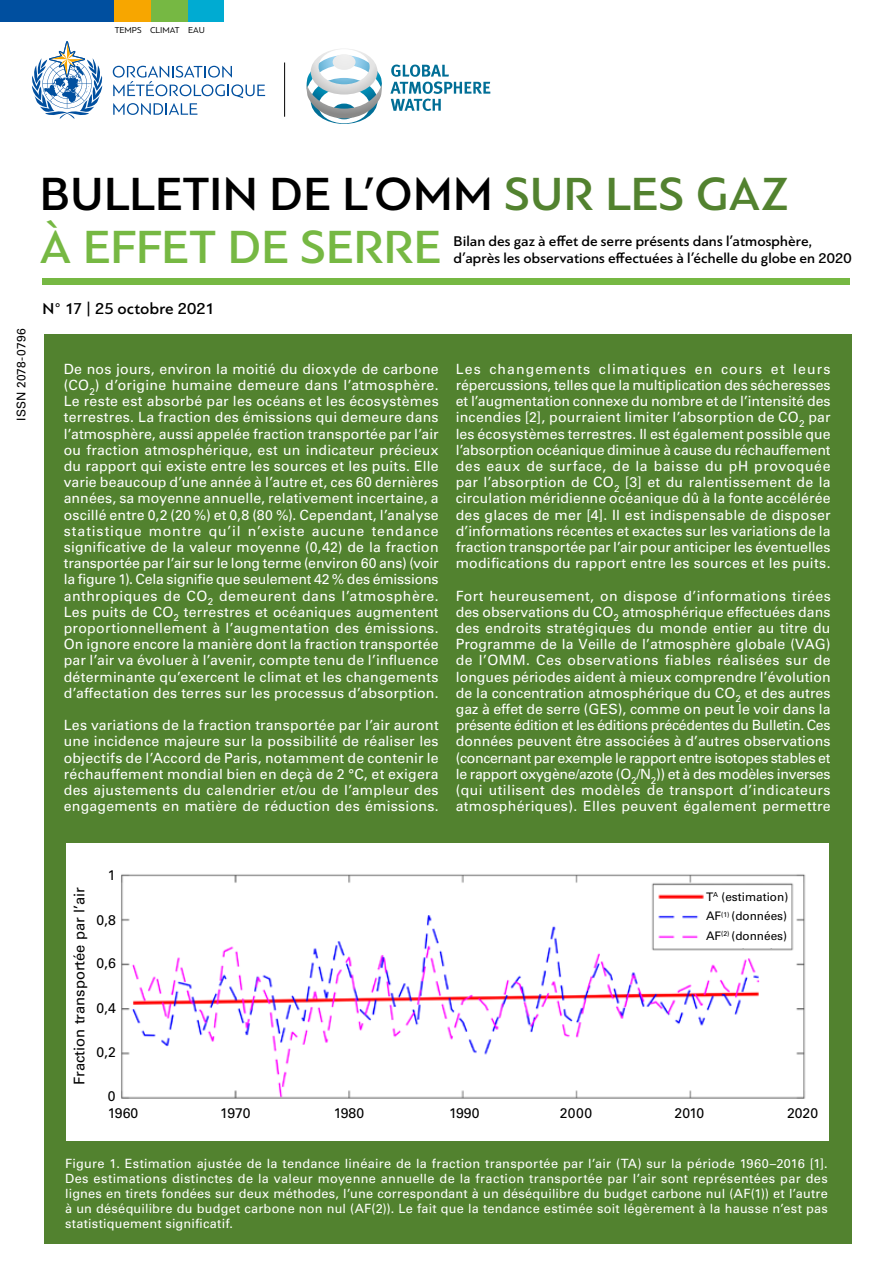
<style>
.page{position:relative;width:893px;height:1263px;background:#fff}
.page>*{position:absolute;margin:0;border:0;box-sizing:border-box;transform-origin:0 0}
.t1{font:500 48.75px/52.5px "PF Bague Sans Pro";color:#000}
.t2{font:500 16.5px "PF Bague Sans Pro";letter-spacing:.005em;color:#000}
.t3{font:500 14.7px/17px "PF Bague Sans Pro";letter-spacing:.005em;color:#000}
.t4{font:14.7px "Univers LTCYR 55 Roman";color:#000}
.t5{font:14.1px/16.2px "Univers LTCYR 55 Roman";letter-spacing:.02em;color:#fff;text-align:justify}
.t6{font:13.95px "Univers LTCYR 55 Roman";color:#000}
.t7{font:12.75px/15px "Univers LTCYR 55 Roman";letter-spacing:.015em;color:#fff;text-align:justify}
.t8{font:12px "Univers LTCYR 55 Roman";letter-spacing:.015em;color:#000}
.t9{font:11.85px/19.2px "Univers LTCYR 55 Roman";color:#000;text-align:justify}
.t10{font:9px "PF Bague Sans Pro";color:#000}
.s1{font-family:"Univers LTCYR 55 Roman";font-weight:400;font-size:45px}
.s2{color:#52822f}
.s3{color:#76b843}
.s4{font-family:"Univers LTCYR 55 Roman";font-weight:400}
</style>
<div class="page">
<div style="left:43px;top:278px;width:807px;height:7px;background:#76b843"></div>
<div style="left:44px;top:334px;width:807px;height:910px;background:#52822f"></div>
<svg style="left:113px;top:66px;width:152px;height:49px"></svg>
<svg style="left:32px;top:41px;width:71px;height:78px"></svg>
<svg style="left:390px;top:65px;width:100px;height:46px"></svg>
<svg style="left:307px;top:49px;width:75px;height:75px"></svg>
<hr style="left:284px;top:63px;width:1px;height:54px;background:#000">
<div style="left:0;top:0;width:117px;height:21px;background:#004f9f"></div>
<div style="left:187px;top:0;width:36px;height:21px;background:#00abd2"></div>
<div style="left:151px;top:0;width:36px;height:21px;background:#76b843"></div>
<div style="left:115px;top:0;width:36px;height:21px;background:#f7a600"></div>
<div style="left:66px;top:844px;width:763px;height:297px;background:#fff"></div>
<img style="left:121px;top:874px;width:685px;height:225px">
<div style="left:705px;top:889px;width:85px;height:59px;background:#fff"></div>
<p class="t10" style="left:115px;top:24px;width:92px">TEMPS CLIMAT EAU</p>
<p class="t8" style="left:13px;top:421px;width:94px;rotate:-90deg">ISSN 2078-0796</p>
<h1 class="t1" style="left:40px;top:168px;width:750px">BULLETIN DE L<span class="s1">’</span>OMM <span class="s2">SUR LES GAZ<br></span><span class="s3">À EFFET DE SERRE</span></h1>
<p class="t2" style="left:43px;top:299px;width:174px">N° 17 | 25 octobre 2021</p>
<p class="t3" style="left:454px;top:232px;width:399px">Bilan des gaz à effet de serre présents dans l<span class="s4">’</span>atmosphère, d<span class="s4">’</span>après les observations effectuées à l<span class="s4">’</span>échelle du globe en 2020</p>
<p class="t5" style="left:64px;top:360px;width:376px">De nos jours, environ la moitié du dioxyde de carbone (CO<sub>2</sub>) d’origine humaine demeure dans l’atmosphère.<br>Le reste est absorbé par les océans et les écosystèmes terrestres. La fraction des émissions qui demeure dans l’atmosphère, aussi appelée fraction transportée par l’air ou fraction atmosphérique, est un indicateur précieux du rapport qui existe entre les sources et les puits. Elle varie beaucoup d’une année à l’autre et, ces 60 dernières années, sa moyenne annuelle, relativement incertaine, a oscillé entre 0,2 (20 %) et 0,8 (80 %). Cependant, l’analyse statistique montre qu’il n’existe aucune tendance significative de la valeur moyenne (0,42) de la fraction transportée par l’air sur le long terme (environ 60 ans) (voir la figure 1). Cela signifie que seulement 42 % des émissions anthropiques de CO<sub>2</sub> demeurent dans l’atmosphère.<br>Les puits de CO<sub>2</sub> terrestres et océaniques augmentent proportionnellement à l’augmentation des émissions.<br>On ignore encore la manière dont la fraction transportée par l’air va évoluer à l’avenir, compte tenu de l’influence déterminante qu’exercent le climat et les changements d’affectation des terres sur les processus d’absorption.</p>
<p class="t5" style="left:64px;top:716px;width:376px">Les variations de la fraction transportée par l’air auront une incidence majeure sur la possibilité de réaliser les objectifs de l’Accord de Paris, notamment de contenir le réchauffement mondial bien en deçà de 2 °C, et exigera des ajustements du calendrier et/ou de l’ampleur des engagements en matière de réduction des émissions.</p>
<p class="t5" style="left:456px;top:360px;width:376px">Les changements climatiques en cours et leurs répercussions, telles que la multiplication des sécheresses et l’augmentation connexe du nombre et de l’intensité des incendies [2], pourraient limiter l’absorption de CO<sub>2</sub> par les écosystèmes terrestres. Il est également possible que l’absorption océanique diminue à cause du réchauffement des eaux de surface, de la baisse du pH provoquée par l’absorption de CO<sub>2</sub> [3] et du ralentissement de la circulation méridienne océanique dû à la fonte accélérée des glaces de mer [4]. Il est indispensable de disposer d’informations récentes et exactes sur les variations de la fraction transportée par l’air pour anticiper les éventuelles modifications du rapport entre les sources et les puits.</p>
<p class="t5" style="left:456px;top:587px;width:377px">Fort heureusement, on dispose d’informations tirées des observations du CO<sub>2</sub> atmosphérique effectuées dans des endroits stratégiques du monde entier au titre du Programme de la Veille de l’atmosphère globale (VAG) de l’OMM. Ces observations fiables réalisées sur de longues périodes aident à mieux comprendre l’évolution de la concentration atmosphérique du CO<sub>2</sub> et des autres gaz à effet de serre (GES), comme on peut le voir dans la présente édition et les éditions précédentes du Bulletin. Ces données peuvent être associées à d’autres observations (concernant par exemple le rapport entre isotopes stables et le rapport oxygène/azote (O<sub>2</sub>/N<sub>2</sub>)) et à des modèles inverses (qui utilisent des modèles de transport d’indicateurs atmosphériques). Elles peuvent également permettre</p>
<p class="t4" style="left:69px;top:1085px;width:199px;rotate:-90deg">Fraction transportée par l’air</p>
<p class="t6" style="left:108px;top:865px;width:9px">1</p>
<p class="t6" style="left:96px;top:910px;width:21px">0,8</p>
<p class="t6" style="left:96px;top:954px;width:21px">0,6</p>
<p class="t6" style="left:96px;top:998px;width:21px">0,4</p>
<p class="t6" style="left:96px;top:1043px;width:21px">0,2</p>
<p class="t6" style="left:108px;top:1086px;width:9px">0</p>
<p class="t9" style="left:706px;top:887px;width:84px">T<sup>A</sup> (estimation)<br>AF<sup>(1)</sup> (données)<br>AF<sup>(2)</sup> (données)</p>
<p class="t6" style="left:108px;top:1103px;width:32px">1960</p>
<p class="t6" style="left:220px;top:1103px;width:32px">1970</p>
<p class="t6" style="left:334px;top:1103px;width:32px">1980</p>
<p class="t6" style="left:449px;top:1103px;width:32px">1990</p>
<p class="t6" style="left:560px;top:1103px;width:34px">2000</p>
<p class="t6" style="left:675px;top:1103px;width:31px">2010</p>
<p class="t6" style="left:787px;top:1103px;width:33px">2020</p>
<p class="t7" style="left:65px;top:1155px;width:764px">Figure 1. Estimation ajustée de la tendance linéaire de la fraction transportée par l’air (TA) sur la période 1960–2016 [1].<br>Des estimations distinctes de la valeur moyenne annuelle de la fraction transportée par l’air sont représentées par des lignes en tirets fondées sur deux méthodes, l’une correspondant à un déséquilibre du budget carbone nul (AF(1)) et l’autre à un déséquilibre du budget carbone non nul (AF(2)). Le fait que la tendance estimée soit légèrement à la hausse n’est pas statistiquement significatif.</p>
</div>
